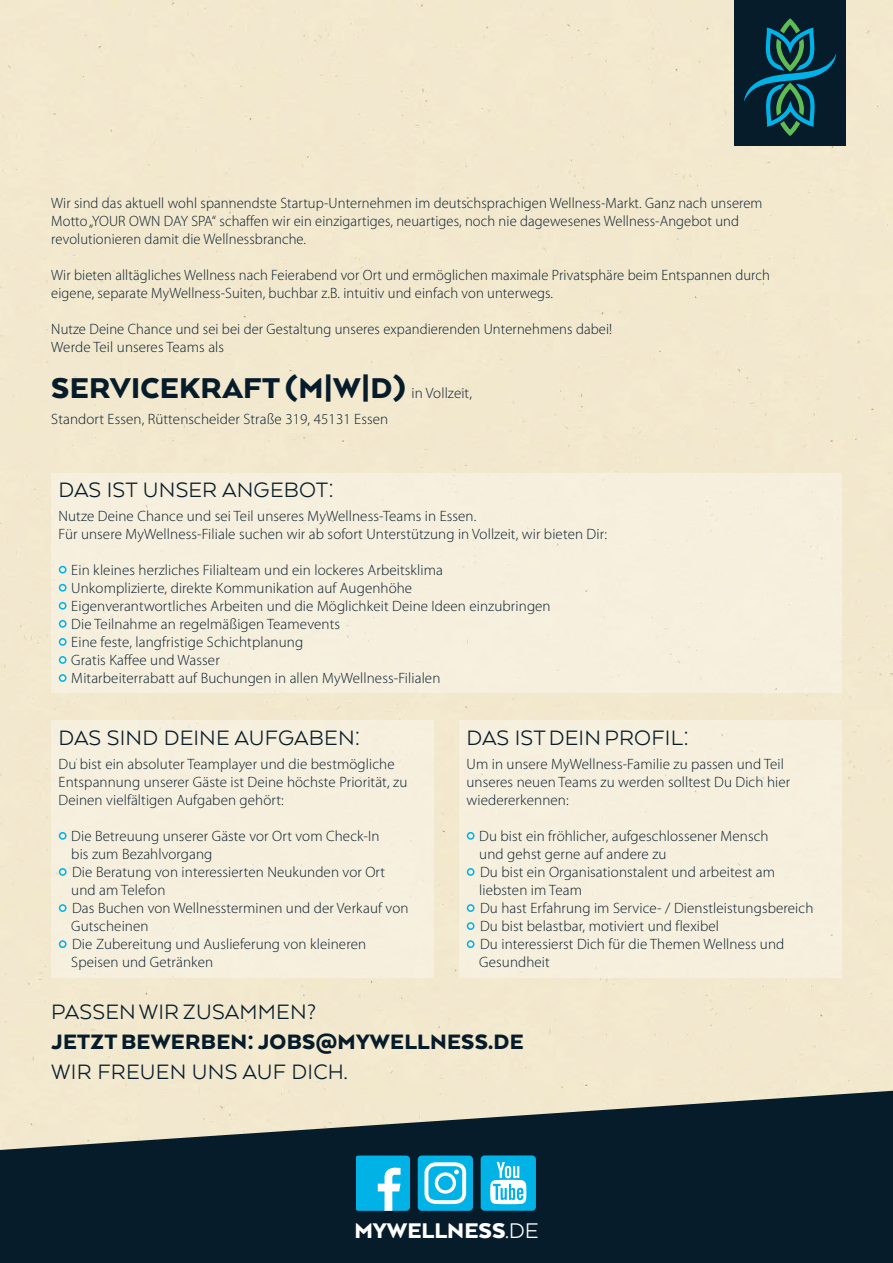
<style>
.page{position:relative;width:893px;height:1263px;background:#fff}
.page>*{position:absolute;margin:0;border:0;box-sizing:border-box;transform-origin:0 0}
.t1{font:900 33px "Arquitecta";letter-spacing:.01em;color:#071c2b}
.t2{font:900 24.45px "Arquitecta";color:#fff}
.t3{font:24px "Arquitecta";letter-spacing:.01em;color:#071c2b}
.t4{font:900 24px "Arquitecta";letter-spacing:.01em;color:#071c2b}
.t5{font:300 15px/18px "Myriad Pro";letter-spacing:.005em;color:#071c2b}
.s1{font-family:"Myriad Pro";font-weight:300;font-size:15px}
.s2{font-weight:400}
</style>
<div class="page">
<div style="left:0;top:0;width:893px;height:1089px;background:#f2e8cf"></div>
<div style="left:735px;top:0;width:111px;height:146px;background:#071c2b"></div>
<svg style="left:744px;top:18px;width:92px;height:118px"></svg>
<div style="left:51px;top:473px;width:791px;height:220px;background:#f6efde"></div>
<svg style="left:59px;top:566px;width:8px;height:7px"></svg>
<svg style="left:59px;top:584px;width:8px;height:8px"></svg>
<svg style="left:59px;top:602px;width:8px;height:8px"></svg>
<svg style="left:59px;top:620px;width:8px;height:8px"></svg>
<svg style="left:59px;top:638px;width:8px;height:8px"></svg>
<svg style="left:59px;top:656px;width:8px;height:8px"></svg>
<svg style="left:59px;top:674px;width:8px;height:8px"></svg>
<div style="left:51px;top:721px;width:383px;height:257px;background:#f6efde"></div>
<svg style="left:59px;top:832px;width:8px;height:8px"></svg>
<svg style="left:59px;top:868px;width:8px;height:8px"></svg>
<svg style="left:59px;top:904px;width:8px;height:8px"></svg>
<svg style="left:59px;top:940px;width:8px;height:8px"></svg>
<div style="left:459px;top:721px;width:383px;height:257px;background:#f6efde"></div>
<svg style="left:467px;top:832px;width:7px;height:8px"></svg>
<svg style="left:467px;top:868px;width:7px;height:8px"></svg>
<svg style="left:467px;top:904px;width:7px;height:8px"></svg>
<svg style="left:467px;top:940px;width:7px;height:8px"></svg>
<svg style="left:467px;top:922px;width:7px;height:8px"></svg>
<svg style="left:0;top:1089px;width:893px;height:174px;background:#33434a"></svg>
<svg style="left:356px;top:1155px;width:54px;height:56px;background:#29bce7"></svg>
<div style="left:418px;top:1155px;width:55px;height:56px;background:#00b2e6;border-radius:4px"></div>
<svg style="left:424px;top:1162px;width:42px;height:42px"></svg>
<div style="left:481px;top:1155px;width:55px;height:56px;background:#00b2e6;border-radius:4px"></div>
<svg style="left:490px;top:1162px;width:36px;height:42px"></svg>
<p class="t5" style="left:51px;top:195px;width:713px">Wir sind das aktuell wohl spannendste Startup-Unternehmen im deutschsprachigen Wellness-Markt. Ganz nach unserem<br>Motto „YOUR OWN DAY SPA“ schaffen wir ein einzigartiges, neuartiges, noch nie dagewesenes Wellness-Angebot und revolutionieren damit die Wellnessbranche.</p>
<p class="t5" style="left:51px;top:267px;width:720px">Wir bieten alltägliches Wellness nach Feierabend vor Ort und ermöglichen maximale Privatsphäre beim Entspannen durch eigene, separate MyWellness-Suiten, buchbar z.B. intuitiv und einfach von unterwegs.</p>
<p class="t5" style="left:51px;top:321px;width:562px">Nutze Deine Chance und sei bei der Gestaltung unseres expandierenden Unternehmens dabei!<br>Werde Teil unseres Teams als</p>
<h1 class="t1" style="left:51px;top:378px;width:422px">SERVICEKRAFT (M|W|D ) <span class="s1">in Vollzeit,</span></h1>
<p class="t5" style="left:51px;top:411px;width:338px">Standort Essen, Rüttenscheider Straße 319, 45131 Essen</p>
<h3 class="t3" style="left:59px;top:483px;width:277px">DAS IST UNSER ANGEBOT:</h3>
<p class="t5" style="left:59px;top:508px;width:550px">Nutze Deine Chance und sei Teil unseres MyWellness-Teams in Essen.<br>Für unsere MyWellness-Filiale suchen wir ab sofort Unterstützung in Vollzeit, wir bieten Dir:</p>
<p class="t5" style="left:71px;top:562px;width:481px">Ein kleines herzliches Filialteam und ein lockeres Arbeitsklima<br>Unkomplizierte, direkte Kommunikation auf Augenhöhe Eigenverantwortliches Arbeiten und die Möglichkeit Deine Ideen einzubringen Die Teilnahme an regelmäßigen Teamevents<br>Eine feste, langfristige Schichtplanung<br>Gratis Kaffee und Wasser<br>Mitarbeiterrabatt auf Buchungen in allen MyWellness-Filialen</p>
<h3 class="t3" style="left:59px;top:731px;width:303px">DAS SIND DEINE AUFGABEN:</h3>
<p class="t5" style="left:59px;top:756px;width:350px">Du bist ein absoluter Teamplayer und die bestmögliche<br>Entspannung unserer Gäste ist Deine höchste Priorität, zu<br>Deinen vielfältigen Aufgaben gehört:</p>
<p class="t5" style="left:71px;top:828px;width:339px">Die Betreuung unserer Gäste vor Ort vom Check-In<br>bis zum Bezahlvorgang<br>Die Beratung von interessierten Neukunden vor Ort und am Telefon<br>Das Buchen von Wellnessterminen und der Verkauf von Gutscheinen<br>Die Zubereitung und Auslieferung von kleineren Speisen und Getränken</p>
<h3 class="t3" style="left:466px;top:731px;width:224px">DAS IST DEIN PROFIL:</h3>
<p class="t5" style="left:466px;top:756px;width:325px">Um in unsere MyWellness-Familie zu passen und Teil unseres neuen Teams zu werden solltest Du Dich hier wiedererkennen:</p>
<p class="t5" style="left:479px;top:828px;width:336px">Du bist ein fröhlicher, aufgeschlossener Mensch<br>und gehst gerne auf andere zu<br>Du bist ein Organisationstalent und arbeitest am liebsten im Team<br>Du hast Erfahrung im Service- / Dienstleistungsbereich Du bist belastbar, motiviert und flexibel<br>Du interessierst Dich für die Themen Wellness und Gesundheit</p>
<h3 class="t3" style="left:51px;top:1005px;width:266px">PASSEN WIR ZUSAMMEN?</h3>
<h3 class="t4" style="left:51px;top:1035px;width:474px">JETZT BEWERBEN: JOBS@MYWELLNESS.DE</h3>
<h3 class="t3" style="left:51px;top:1065px;width:298px">WIR FREUEN UNS AUF DICH.</h3>
<h2 class="t2" style="left:354px;top:1223px;width:186px">MYWELLNESS<span class="s2">.DE</span></h2>
</div>
